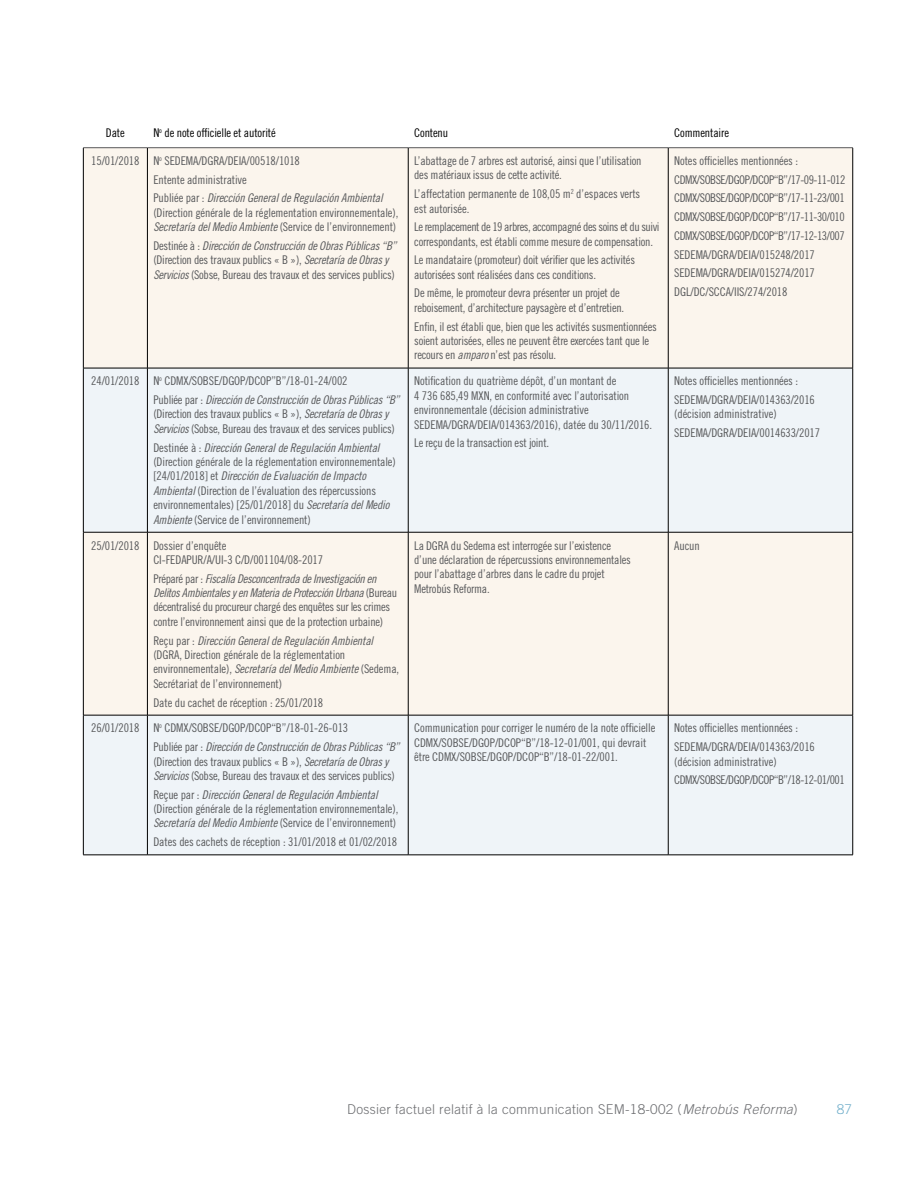
<style>
.page{position:relative;width:918px;height:1188px;background:#fff}
.page>*{position:absolute;margin:0;border:0;box-sizing:border-box;transform-origin:0 0}
.t1{font:300 13.5px "Trade Gothic LT Std";letter-spacing:.02em;color:#6d6e71}
.t2{font:300 13.5px "Trade Gothic LT Std";color:#75b1cc}
.t3{font:12px/14.4px "Trade Gothic LT Std Cn 18";letter-spacing:-.01em;color:#58595b}
.t4{font:12px/18.8px "Trade Gothic LT Std Cn 18 Obl";letter-spacing:-.01em;color:#58595b}
.t5{font:12px/14.4px "Trade Gothic LT Std Cn 18 Obl";letter-spacing:-.03em;color:#58595b}
.t6{font:12px/14.4px "Trade Gothic LT Std Cn 18";letter-spacing:-.03em;color:#58595b}
.t7{font:12px "Trade Gothic LT Std Cn 18";letter-spacing:-.01em;color:#000}
.s1{font-family:"Trade Gothic LT Std Cn 18"}
.s2{font-family:"Trade Gothic LT Std Cn 18 Obl"}
.s3{font-style:italic}
</style>
<div class="page">
<div style="left:84px;top:148px;width:768px;height:220px;background:#fbf5ed"></div>
<svg style="left:84px;top:369px;width:768px;height:486px;fill:#eff4f8"></svg>
<hr style="left:83px;top:368px;width:64px;height:1px;background:#000">
<hr style="left:668px;top:368px;width:185px;height:1px;background:#000">
<hr style="left:83px;top:532px;width:64px;height:1px;background:#000">
<hr style="left:668px;top:532px;width:185px;height:1px;background:#000">
<hr style="left:83px;top:715px;width:64px;height:1px;background:#000">
<hr style="left:668px;top:715px;width:185px;height:1px;background:#000">
<hr style="left:83px;top:855px;width:64px;height:1px;background:#000">
<hr style="left:668px;top:855px;width:185px;height:1px;background:#000">
<hr style="left:83px;top:148px;width:1px;height:220px;background:#000">
<hr style="left:852px;top:148px;width:1px;height:220px;background:#000">
<hr style="left:83px;top:368px;width:1px;height:164px;background:#000">
<hr style="left:852px;top:368px;width:1px;height:164px;background:#000">
<hr style="left:83px;top:532px;width:1px;height:183px;background:#000">
<hr style="left:852px;top:532px;width:1px;height:183px;background:#000">
<hr style="left:83px;top:715px;width:1px;height:140px;background:#000">
<hr style="left:852px;top:715px;width:1px;height:140px;background:#000">
<hr style="left:83px;top:147px;width:64px;height:1px;background:#58595b">
<hr style="left:147px;top:147px;width:261px;height:1px;background:#58595b">
<hr style="left:408px;top:147px;width:260px;height:1px;background:#58595b">
<hr style="left:668px;top:147px;width:185px;height:1px;background:#58595b">
<hr style="left:147px;top:148px;width:1px;height:220px;background:#000">
<hr style="left:408px;top:148px;width:1px;height:220px;background:#000">
<hr style="left:668px;top:148px;width:1px;height:220px;background:#000">
<hr style="left:147px;top:368px;width:261px;height:1px;background:#000">
<hr style="left:147px;top:368px;width:1px;height:164px;background:#000">
<hr style="left:408px;top:368px;width:260px;height:1px;background:#000">
<hr style="left:408px;top:368px;width:1px;height:164px;background:#000">
<hr style="left:668px;top:368px;width:1px;height:164px;background:#000">
<hr style="left:147px;top:532px;width:261px;height:1px;background:#000">
<hr style="left:147px;top:532px;width:1px;height:183px;background:#000">
<hr style="left:408px;top:532px;width:260px;height:1px;background:#000">
<hr style="left:408px;top:532px;width:1px;height:183px;background:#000">
<hr style="left:668px;top:532px;width:1px;height:183px;background:#000">
<hr style="left:147px;top:715px;width:261px;height:1px;background:#000">
<hr style="left:147px;top:715px;width:1px;height:140px;background:#000">
<hr style="left:408px;top:715px;width:260px;height:1px;background:#000">
<hr style="left:408px;top:715px;width:1px;height:140px;background:#000">
<hr style="left:668px;top:715px;width:1px;height:140px;background:#000">
<hr style="left:147px;top:855px;width:261px;height:1px;background:#000">
<hr style="left:408px;top:855px;width:260px;height:1px;background:#000">
<p class="t7" style="left:106px;top:126px;width:20px">Date</p>
<p class="t7" style="left:153px;top:126px;width:124px">N<sup>o</sup> de note officielle et autorité</p>
<p class="t7" style="left:414px;top:126px;width:35px">Contenu</p>
<p class="t7" style="left:674px;top:126px;width:56px">Commentaire</p>
<p class="t3" style="left:153px;top:151px;width:148px;line-height:18.8px;text-indent:-62px">15/01/2018 N<sup>o</sup> SEDEMA/DGRA/DEIA/00518/1018<br>Entente administrative</p>
<p class="t4" style="left:153px;top:189px;width:231px"><span class="s1">Publiée par :</span> Dirección General de Regulación Ambiental</p>
<p class="t3" style="left:153px;top:205px;width:246px">(Direction générale de la réglementation environnementale),</p>
<p class="t4" style="left:153px;top:218px;width:245px">Secretaría del Medio Ambiente <span class="s1">(Service de l’environnement)<br>Destinée à :</span> Dirección de Construcción de Obras Públicas “B”</p>
<p class="t3" style="left:153px;top:253px;width:243px">(Direction des travaux publics « B »), <span class="s2">Secretaría de Obras y<br>Servicios</span> (Sobse, Bureau des travaux et des services publics)</p>
<p class="t3" style="left:674px;top:151px;width:173px;line-height:18.8px">Notes officielles mentionnées :<br>CDMX/SOBSE/DGOP/DCOP“B”/17-09-11-012<br>CDMX/SOBSE/DGOP/DCOP“B”/17-11-23/001<br>CDMX/SOBSE/DGOP/DCOP“B”/17-11-30/010<br>CDMX/SOBSE/DGOP/DCOP“B”/17-12-13/007<br>SEDEMA/DGRA/DEIA/015248/2017<br>SEDEMA/DGRA/DEIA/015274/2017<br>DGL/DC/SCCA/IIS/274/2018</p>
<p class="t3" style="left:414px;top:153px;width:229px">L’abattage de 7 arbres est autorisé, ainsi que l’utilisation des matériaux issus de cette activité.</p>
<p class="t3" style="left:414px;top:187px;width:228px">L’affectation permanente de 108,05 m<sup>2</sup> d’espaces verts est autorisée.</p>
<p class="t3" style="left:414px;top:220px;width:247px">Le remplacement de 19 arbres, accompagné des soins et du suivi correspondants, est établi comme mesure de compensation.</p>
<p class="t3" style="left:414px;top:253px;width:222px">Le mandataire (promoteur) doit vérifier que les activités autorisées sont réalisées dans ces conditions.</p>
<p class="t3" style="left:414px;top:286px;width:211px">De même, le promoteur devra présenter un projet de reboisement, d’architecture paysagère et d’entretien.</p>
<p class="t3" style="left:414px;top:319px;width:244px">Enfin, il est établi que, bien que les activités susmentionnées soient autorisées, elles ne peuvent être exercées tant que le recours en <span class="s2">amparo</span> n’est pas résolu.</p>
<p class="t3" style="left:91px;top:374px;width:258px">24/01/2018 N<sup>o</sup> CDMX/SOBSE/DGOP/DCOP”B”/18-01-24/002</p>
<p class="t4" style="left:153px;top:391px;width:248px"><span class="s1">Publiée par :</span> Dirección de Construcción de Obras Públicas “B”</p>
<p class="t3" style="left:153px;top:407px;width:243px">(Direction des travaux publics « B »), <span class="s2">Secretaría de Obras y<br>Servicios</span> (Sobse, Bureau des travaux et des services publics)</p>
<p class="t4" style="left:153px;top:438px;width:228px"><span class="s1">Destinée à :</span> Dirección General de Regulación Ambiental</p>
<p class="t3" style="left:153px;top:454px;width:244px">(Direction générale de la réglementation environnementale)</p>
<p class="t4" style="left:153px;top:467px;width:214px"><span class="s1">[24/01/2018] et</span> Dirección de Evaluación de Impacto</p>
<p class="t3" style="left:153px;top:483px;width:238px"><span class="s2">Ambiental</span> (Direction de l’évaluation des répercussions environnementales) [25/01/2018] du <span class="s2">Secretaría del Medio<br>Ambiente</span> (Service de l’environnement)</p>
<p class="t3" style="left:153px;top:538px;width:171px;text-indent:-62px">25/01/2018 Dossier d’enquête<br>CI-FEDAPUR/A/UI-3 C/D/001104/08-2017</p>
<p class="t5" style="left:153px;top:571px;width:245px"><span class="s1">Préparé par :</span> Fiscalía Desconcentrada de Investigación en<br>Delitos Ambientales y en Materia de Protección Urbana <span class="s1">(Bureau</span></p>
<p class="t6" style="left:153px;top:600px;width:238px">décentralisé du procureur chargé des enquêtes sur les crimes contre l’environnement ainsi que de la protection urbaine)</p>
<p class="t4" style="left:153px;top:631px;width:221px"><span class="s1">Reçu par :</span> Dirección General de Regulación Ambiental</p>
<p class="t3" style="left:153px;top:647px;width:247px">(DGRA, Direction générale de la réglementation environnementale), <span class="s2">Secretaría del Medio Ambiente</span> (Sedema,<br>Secrétariat de l’environnement)</p>
<p class="t3" style="left:153px;top:695px;width:171px">Date du cachet de réception : 25/01/2018</p>
<p class="t3" style="left:91px;top:721px;width:258px">26/01/2018 N<sup>o</sup> CDMX/SOBSE/DGOP/DCOP“B”/18-01-26-013</p>
<p class="t4" style="left:153px;top:738px;width:248px"><span class="s1">Publiée par :</span> Dirección de Construcción de Obras Públicas “B”</p>
<p class="t3" style="left:153px;top:754px;width:243px">(Direction des travaux publics « B »), <span class="s2">Secretaría de Obras y<br>Servicios</span> (Sobse, Bureau des travaux et des services publics)</p>
<p class="t4" style="left:153px;top:785px;width:226px"><span class="s1">Reçue par :</span> Dirección General de Regulación Ambiental</p>
<p class="t3" style="left:153px;top:801px;width:246px">(Direction générale de la réglementation environnementale),</p>
<p class="t4" style="left:153px;top:814px;width:244px">Secretaría del Medio Ambiente <span class="s1">(Service de l’environnement)</span></p>
<p class="t3" style="left:153px;top:835px;width:245px">Dates des cachets de réception : 31/01/2018 et 01/02/2018</p>
<p class="t3" style="left:414px;top:374px;width:239px">Notification du quatrième dépôt, d’un montant de<br>4 736 685,49 MXN, en conformité avec l’autorisation environnementale (décision administrative SEDEMA/DGRA/DEIA/014363/2016), datée du 30/11/2016.</p>
<p class="t3" style="left:414px;top:436px;width:136px">Le reçu de la transaction est joint.</p>
<p class="t3" style="left:674px;top:372px;width:142px;line-height:18.8px">Notes officielles mentionnées :<br>SEDEMA/DGRA/DEIA/014363/2016</p>
<p class="t3" style="left:674px;top:405px;width:147px;line-height:18.8px">(décision administrative)<br>SEDEMA/DGRA/DEIA/0014633/2017</p>
<p class="t3" style="left:414px;top:538px;width:218px">La DGRA du Sedema est interrogée sur l’existence d’une déclaration de répercussions environnementales pour l’abattage d’arbres dans le cadre du projet Metrobús Reforma.</p>
<p class="t3" style="left:674px;top:538px;width:27px">Aucun</p>
<p class="t3" style="left:414px;top:721px;width:243px">Communication pour corriger le numéro de la note officielle<br>CDMX/SOBSE/DGOP/DCOP“B”/18-12-01/001, qui devrait être CDMX/SOBSE/DGOP/DCOP“B”/18-01-22/001.</p>
<p class="t3" style="left:674px;top:719px;width:142px;line-height:18.8px">Notes officielles mentionnées :<br>SEDEMA/DGRA/DEIA/014363/2016</p>
<p class="t3" style="left:674px;top:752px;width:172px;line-height:18.8px">(décision administrative)<br>CDMX/SOBSE/DGOP/DCOP“B”/18-12-01/001</p>
<p class="t1" style="left:347px;top:1101px;width:452px">Dossier factuel relatif à la communication SEM-18-002 (<span class="s3">Metrobús Reforma</span>)</p>
<p class="t2" style="left:837px;top:1101px;width:17px">87</p>
</div>
